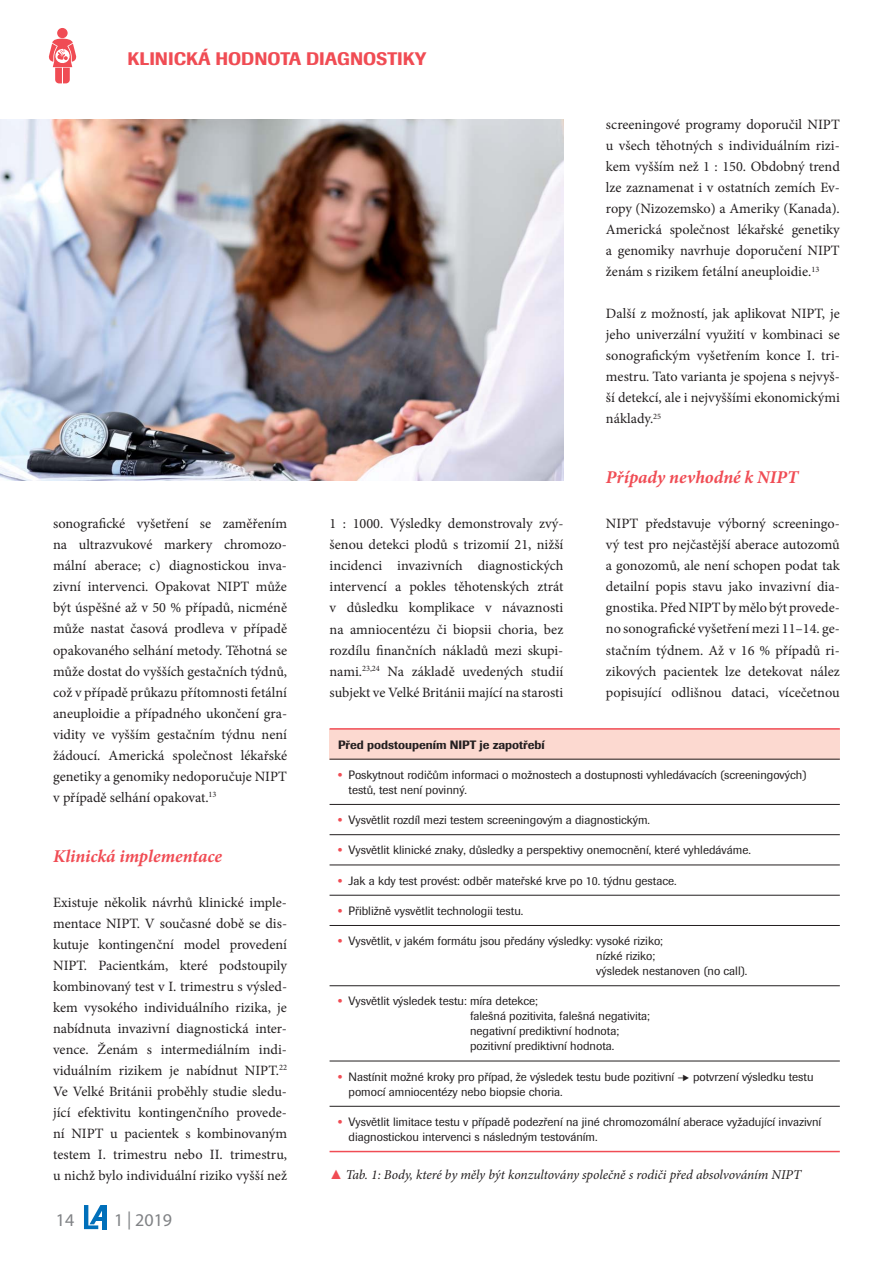
<style>
.page{position:relative;width:893px;height:1263px;background:#fff}
.page>*{position:absolute;margin:0;border:0;box-sizing:border-box;transform-origin:0 0}
.t1{font:italic 700 18px "Minion Pro";color:#f04c54}
.t2{font:18px "Imago Medium CE";color:#f04c54}
.t3{font:18px "Myriad Pro";color:#808285}
.t4{font:14.25px/21px "Minion Pro";color:#231f20;text-align:justify}
.t5{font:italic 13.5px "Minion Pro";letter-spacing:-.01em;color:#231f20}
.t6{font:12px/15px "Imago Book CE";color:#231f20}
.t7{font:12px "Imago Medium CE";color:#231f20}
.s1{font-family:"Imago Extra Bold CE";color:#f04c54}
.s2{font-family:"Minion Pro"}
.s3{font-family:"Franklin Gothic";font-weight:500;font-style:normal;color:#f04c54}
</style>
<div class="page">
<div style="left:102px;top:1205px;width:5px;height:24px;background:#006fba"></div>
<svg style="left:84px;top:1205px;width:18px;height:24px"></svg>
<svg style="left:49px;top:28px;width:27px;height:55px"></svg>
<div style="left:330px;top:729px;width:510px;height:30px;background:#fcd9d0"></div>
<hr style="left:330px;top:804px;width:510px;height:1px;background:#231f20">
<hr style="left:330px;top:834px;width:510px;height:1px;background:#231f20">
<hr style="left:330px;top:865px;width:510px;height:1px;background:#231f20">
<hr style="left:330px;top:895px;width:510px;height:1px;background:#231f20">
<hr style="left:330px;top:925px;width:510px;height:1px;background:#231f20">
<hr style="left:330px;top:985px;width:510px;height:1px;background:#231f20">
<hr style="left:330px;top:1061px;width:510px;height:1px;background:#231f20">
<hr style="left:330px;top:1106px;width:510px;height:1px;background:#231f20">
<hr style="left:330px;top:728px;width:510px;height:2px;background:#f04c54">
<hr style="left:330px;top:1151px;width:510px;height:1px;background:#f04c54">
<hr style="left:330px;top:759px;width:510px;height:1px;background:#231f20">
<img style="left:0;top:119px;width:563px;height:361px">
<p class="t2" style="left:128px;top:52px;width:300px">KLINICKÁ HODNOTA DIAGNOSTIKY</p>
<p class="t4" style="left:606px;top:116px;width:235px">screeningové programy doporučil NIPT u všech těhotných s individuálním rizi&shy;kem vyšším než 1 : 150. Obdobný trend lze zaznamenat i v ostatních zemích Ev&shy;ropy (Nizozemsko) a Ameriky (Kanada).<br>Americká společnost lékařské genetiky a genomiky navrhuje doporučení NIPT ženám s rizikem fetální aneuploidie.<sup>13</sup></p>
<p class="t4" style="left:606px;top:305px;width:235px">Další z možností, jak aplikovat NIPT, je jeho univerzální využití v kombinaci se sonografickým vyšetřením konce I. tri&shy;mestru. Tato varianta je spojena s nejvyš&shy;ší detekcí, ale i nejvyššími ekonomickými náklady.<sup>25</sup></p>
<p class="t4" style="left:53px;top:515px;width:235px">sonografické vyšetření se zaměřením na ultrazvukové markery chromozo&shy;mální aberace; c) diagnostickou inva&shy;zivní intervenci. Opakovat NIPT může být úspěšné až v 50 % případů, nicméně může nastat časová prodleva v případě opakovaného selhání metody. Těhotná se může dostat do vyšších gestačních týdnů, což v případě průkazu přítomnosti fetální aneuploidie a případného ukončení gra&shy;vidity ve vyšším gestačním týdnu není žádoucí. Americká společnost lékařské genetiky a genomiky nedoporučuje NIPT v případě selhání opakovat.<sup>13</sup></p>
<p class="t1" style="left:53px;top:849px;width:170px">Klinická implementace</p>
<p class="t4" style="left:53px;top:893px;width:235px">Existuje několik návrhů klinické imple&shy;mentace NIPT. V současné době se dis&shy;kutuje kontingenční model provedení NIPT. Pacientkám, které podstoupily kombinovaný test v I. trimestru s výsled&shy;kem vysokého individuálního rizika, je nabídnuta invazivní diagnostická inter&shy;vence. Ženám s intermediálním indi&shy;viduálním rizikem je nabídnut NIPT.<sup>22<br></sup>Ve Velké Británii proběhly studie sledu&shy;jící efektivitu kontingenčního provede&shy;ní NIPT u pacientek s kombinovaným testem I. trimestru nebo II. trimestru, u nichž bylo individuální riziko vyšší než</p>
<p class="t3" style="left:56px;top:1209px;width:20px">14</p>
<p class="t3" style="left:114px;top:1209px;width:60px">1 | 2019</p>
<p class="t4" style="left:330px;top:515px;width:235px">1 : 1000. Výsledky demonstrovaly zvý&shy;šenou detekci plodů s trizomií 21, nižší incidenci invazivních diagnostických intervencí a pokles těhotenských ztrát v důsledku komplikace v návaznosti na amnio centézu či biopsii choria, bez rozdílu finančních nákladů mezi skupi&shy;nami.<sup>23,24</sup> Na základě uvedených studií subjekt ve Velké Británii mající na starosti</p>
<p class="t1" style="left:606px;top:471px;width:194px">Případy nevhodné k NIPT</p>
<p class="t4" style="left:606px;top:515px;width:235px">NIPT představuje výborný screeningo&shy;vý test pro nejčastější aberace autozomů a gonozomů, ale není schopen podat tak detailní popis stavu jako invazivní dia&shy;gnostika. Před NIPT by mělo být provede&shy;no sonografické vyšetření mezi 11–14. ge - stačním týdnem. Až v 16 % případů ri&shy;zikových pacientek lze detekovat nález popisující odlišnou dataci, vícečetnou</p>
<p class="t7" style="left:338px;top:740px;width:208px">Před podstoupením NIPT je zapotřebí</p>
<p class="t6" style="left:349px;top:769px;width:459px;text-indent:-10px"><span class="s1">•</span> Poskytnout rodičům informaci o možnostech a dostupnosti vyhledávacích (screeningových) testů, test není povinný.</p>
<p class="t6" style="left:338px;top:814px;width:313px"><span class="s1">•</span> Vysvětlit rozdíl mezi testem screeningovým a diagnostickým.</p>
<p class="t6" style="left:338px;top:844px;width:414px"><span class="s1">•</span> Vysvětlit klinické znaky, důsledky a perspektivy onemocnění, které vyhledáváme.</p>
<p class="t6" style="left:338px;top:874px;width:340px"><span class="s1">•</span> Jak a kdy test provést: odběr mateřské krve po 10. týdnu gestace.</p>
<p class="t6" style="left:338px;top:905px;width:187px"><span class="s1">•</span> Přibližně vysvětlit technologii testu.</p>
<p class="t6" style="left:596px;top:935px;width:152px;text-indent:-258px"><span class="s1">•</span> Vysvětlit, v jakém formátu jsou předány výsledky: vysoké riziko;<br>nízké riziko;<br>výsledek nestanoven (no call).</p>
<p class="t6" style="left:470px;top:995px;width:182px;text-indent:-132px"><span class="s1">•</span> Vysvětlit výsledek testu: míra detekce;<br>falešná pozitivita, falešná negativita; negativní prediktivní hodnota; pozitivní prediktivní hodnota.</p>
<p class="t6" style="left:349px;top:1070px;width:466px;text-indent:-11px"><span class="s1">•</span> Nastínit možné kroky pro případ, že výsledek testu bude pozitivní <span class="s2">→</span> potvrzení výsledku testu pomocí amniocentézy nebo biopsie choria.</p>
<p class="t6" style="left:349px;top:1116px;width:474px;text-indent:-10px"><span class="s1">•</span> Vysvětlit limitace testu v případě podezření na jiné chromozomální aberace vyžadující invazivní diagnostickou intervenci s následným testováním.</p>
<p class="t5" style="left:330px;top:1170px;width:473px"><span class="s3">▲</span> Tab. 1: Body, které by měly být konzultovány společně s rodiči před absolvováním NIPT</p>
</div>
